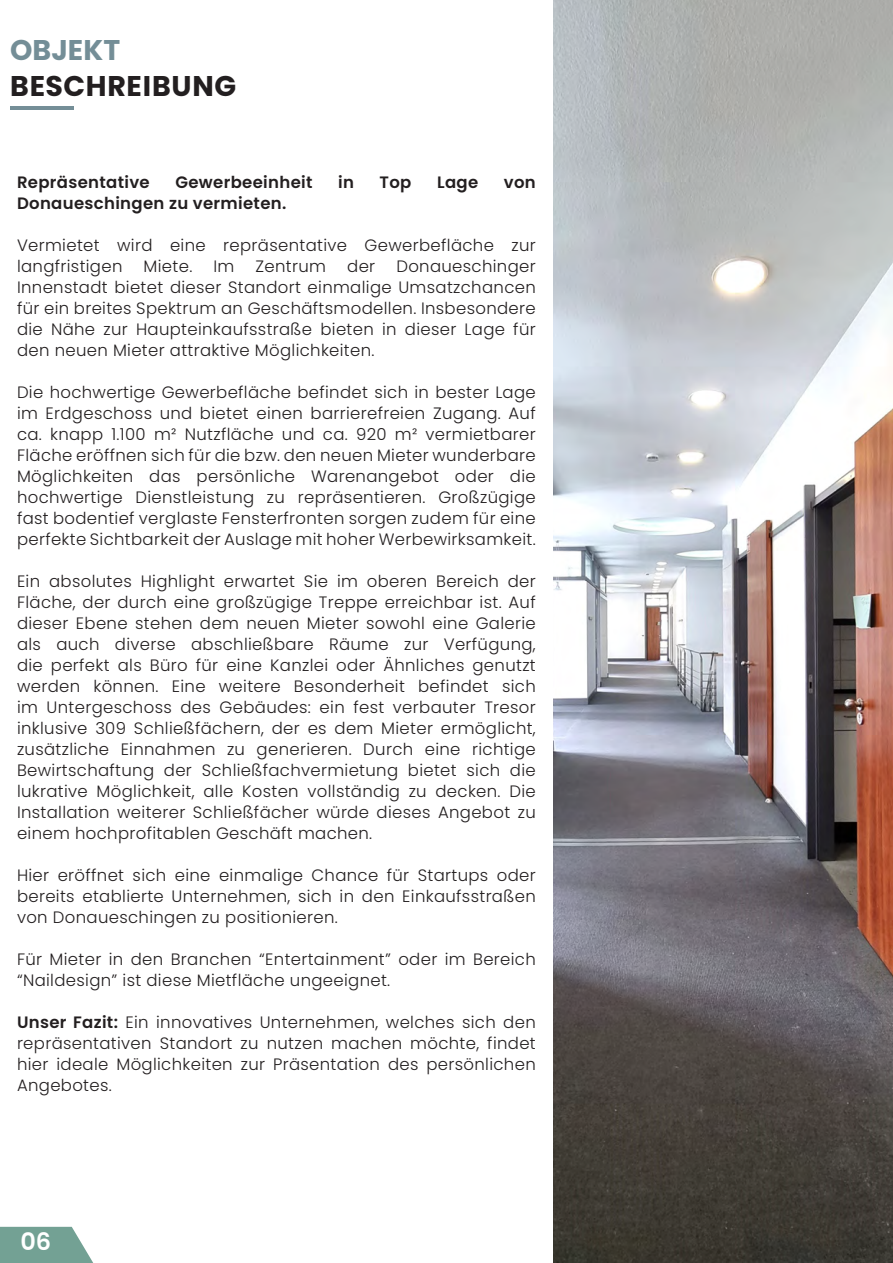
<style>
.page{position:relative;width:893px;height:1263px;background:#fff}
.page>*{position:absolute;margin:0;border:0;box-sizing:border-box;transform-origin:0 0}
.t1{font:700 28.5px "Poppins";letter-spacing:.025em;color:#231f20}
.t2{font:700 28.5px "Poppins";letter-spacing:.005em;color:#748e97}
.t3{font:600 24px "Poppins";color:#fff}
.t4{font:300 16.5px/21px "Poppins";letter-spacing:.02em;color:#231f20;text-align:justify}
.t5{font:600 16.5px "Poppins";letter-spacing:.02em;color:#231f20}
.s1{font-weight:600}
</style>
<div class="page">
<img style="left:553px;top:0;width:340px;height:1263px">
<hr style="left:10px;top:106px;width:64px;height:4px;background:#748e97">
<svg style="left:0;top:1227px;width:93px;height:36px;background:#82ab9f"></svg>
<p class="t2" style="left:10px;top:33px;width:112px">OBJEKT</p>
<p class="t1" style="left:10px;top:69px;width:228px">BESCHREIBUNG</p>
<p class="t5" style="left:17px;top:173px;width:134px">Repräsentative</p>
<p class="t5" style="left:175px;top:173px;width:139px">Gewerbeeinheit</p>
<p class="t5" style="left:338px;top:173px;width:17px">in</p>
<p class="t5" style="left:380px;top:173px;width:33px">Top</p>
<p class="t5" style="left:437px;top:173px;width:43px">Lage</p>
<p class="t5" style="left:504px;top:173px;width:33px">von</p>
<p class="t5" style="left:17px;top:194px;width:271px">Donaueschingen zu vermieten.</p>
<p class="t4" style="left:17px;top:235px;width:520px">Vermietet wird eine repräsentative Gewerbefläche zur langfristigen</p>
<p class="t4" style="left:17px;top:256px;width:520px;text-indent:379px">Donaueschinger Innenstadt bietet dieser Standort einmalige Umsatzchancen für ein breites Spektrum an Geschäftsmodellen. Insbesondere die Nähe zur Haupteinkaufsstraße bieten in dieser Lage für den neuen Mieter attraktive Möglichkeiten.</p>
<p class="t4" style="left:17px;top:382px;width:520px">Die hochwertige Gewerbefläche befindet sich in bester Lage im Erdgeschoss und bietet einen barrierefreien Zugang. Auf ca. knapp 1.100 m² Nutzfläche und ca. 920 m² vermietbarer Fläche eröffnen sich für die bzw. den neuen Mieter wunderbare Möglichkeiten das persönliche Warenangebot oder die hochwertige Dienstleistung zu repräsentieren. Großzügige fast bodentief verglaste Fensterfronten sorgen zudem für eine perfekte Sichtbarkeit der Auslage mit hoher Werbewirksamkeit.</p>
<p class="t4" style="left:17px;top:571px;width:520px">Ein absolutes Highlight erwartet Sie im oberen Bereich der Fläche, der durch eine großzügige Treppe erreichbar ist. Auf dieser Ebene stehen dem neuen Mieter sowohl eine Galerie als auch diverse abschließbare Räume zur Verfügung, die perfekt als Büro für eine Kanzlei oder Ähnliches genutzt werden können. Eine weitere Besonderheit befindet sich im Untergeschoss des Gebäudes: ein fest verbauter Tresor inklusive 309 Schließfächern, der es dem Mieter ermöglicht, zusätzliche Einnahmen zu generieren. Durch eine richtige Bewirtschaftung der Schließfachvermietung bietet sich die lukrative Möglichkeit, alle Kosten vollständig zu decken. Die Installation weiterer Schließfächer würde dieses Angebot zu einem hochprofitablen Geschäft machen.</p>
<p class="t4" style="left:17px;top:865px;width:520px">Hier eröffnet sich eine einmalige Chance für Startups oder bereits etablierte Unternehmen, sich in den Einkaufsstraßen von Donaueschingen zu positionieren.</p>
<p class="t4" style="left:17px;top:949px;width:520px">Für Mieter in den Branchen “Entertainment” oder im Bereich “Naildesign” ist diese Mietfläche ungeeignet.</p>
<p class="t4" style="left:17px;top:1012px;width:520px"><span class="s1">Unser Fazit:</span> Ein innovatives Unternehmen, welches sich den repräsentativen Standort zu nutzen machen möchte, findet hier ideale Möglichkeiten zur Präsentation des persönlichen Angebotes.</p>
<p class="t4" style="left:144px;top:256px;width:50px">Miete.</p>
<p class="t4" style="left:213px;top:256px;width:22px">Im</p>
<p class="t4" style="left:256px;top:256px;width:72px">Zentrum</p>
<p class="t4" style="left:347px;top:256px;width:30px">der</p>
<p class="t3" style="left:21px;top:1228px;width:32px">06</p>
</div>
